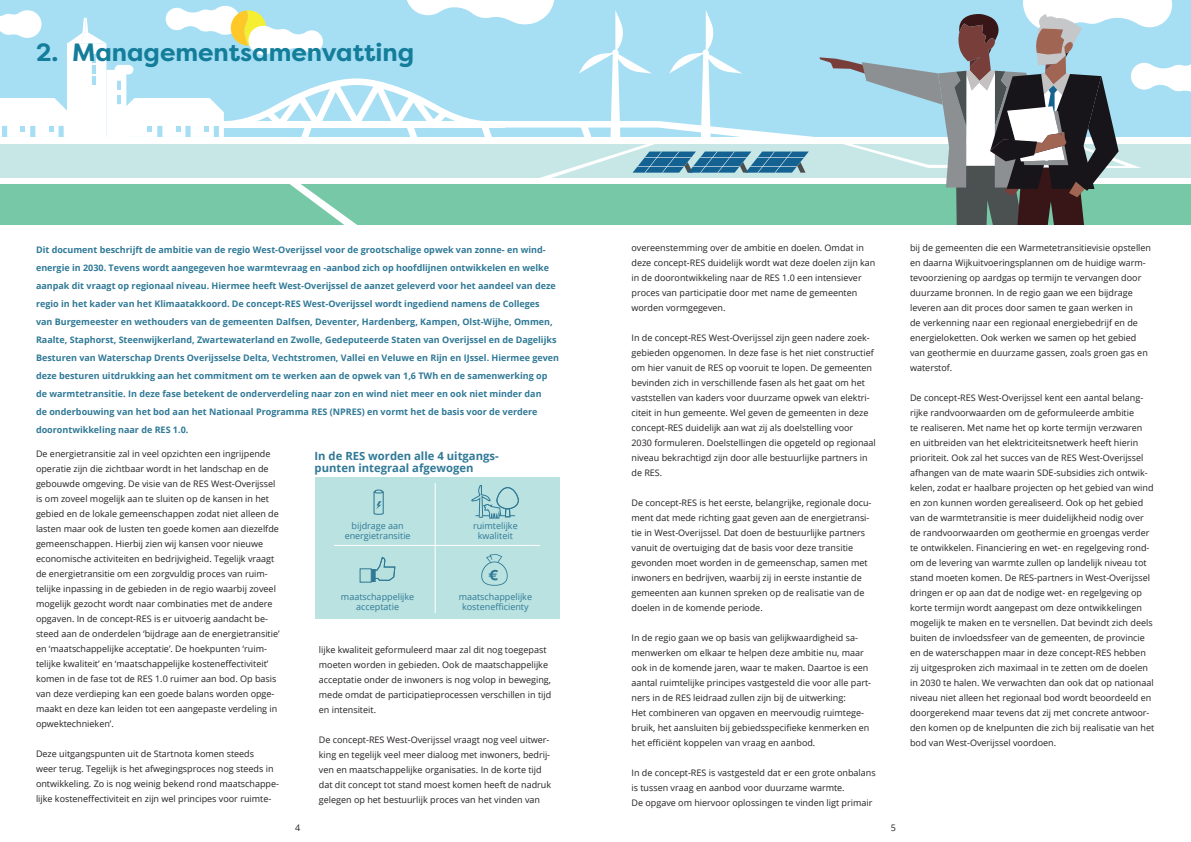
<style>
.page{position:relative;width:1191px;height:842px;background:#fff}
.page>*{position:absolute;margin:0;border:0;box-sizing:border-box;transform-origin:0 0}
.t1{font:700 25px "Filson W04";color:#137d9a}
.t2{font:700 11.3px/12px "Open Sans";color:#307996}
.t3{font:9px/15px "Open Sans";color:#231f20}
.t4{font:700 9px/18px "Open Sans";color:#307996}
.t5{font:9px/10px "Open Sans";color:#307996;text-align:center}
</style>
<div class="page">
<svg style="left:0;top:0;width:1191px;height:225px"></svg>
<div style="left:314px;top:477px;width:245px;height:142px;background:#bae2e0"></div>
<hr style="left:435px;top:483px;width:1px;height:130px;background:#fff">
<hr style="left:334px;top:545px;width:206px;height:1px;background:#fff">
<svg style="left:359px;top:557px;width:37px;height:26px"></svg>
<svg style="left:481px;top:554px;width:27px;height:32px"></svg>
<svg style="left:373px;top:489px;width:11px;height:26px"></svg>
<svg style="left:471px;top:485px;width:48px;height:34px"></svg>
<h1 class="t1" style="left:36px;top:36px;width:380px">2. Managementsamenvatting</h1>
<p class="t4" style="left:36px;top:240px;width:525px">Dit document beschrijft de ambitie van de regio West-Overijssel voor de grootschalige opwek van zonne- en wind&shy;energie in 2030. Tevens wordt aangegeven hoe warmtevraag en -aanbod zich op hoofdlijnen ontwikkelen en welke aanpak dit vraagt op regionaal niveau. Hiermee heeft West-Overijssel de aanzet geleverd voor het aandeel van deze regio in het kader van het Klimaatakkoord. De concept-RES West-Overijssel wordt ingediend namens de Colleges<br>van Burgemeester en wethouders van de gemeenten Dalfsen, Deventer, Hardenberg, Kampen, Olst-Wijhe, Ommen, Raalte, Staphorst, Steenwijkerland, Zwartewaterland en Zwolle, Gedeputeerde Staten van Overijssel en de Dagelijks Besturen van Waterschap Drents Overijsselse Delta, Vechtstromen, Vallei en Veluwe en Rijn en IJssel. Hiermee geven deze besturen uitdrukking aan het commitment om te werken aan de opwek van 1,6 TWh en de samenwerking op de warmtetransitie. In deze fase betekent de onderverdeling naar zon en wind niet meer en ook niet minder dan<br>de onderbouwing van het bod aan het Nationaal Programma RES (NPRES) en vormt het de basis voor de verdere doorontwikkeling naar de RES 1.0.</p>
<p class="t3" style="left:36px;top:446px;width:245px">De energietransitie zal in veel opzichten een ingrijpende operatie zijn die zichtbaar wordt in het landschap en de gebouwde omgeving. De visie van de RES West-Overijssel is om zoveel mogelijk aan te sluiten op de kansen in het gebied en de lokale gemeenschappen zodat niet alleen de lasten maar ook de lusten ten goede komen aan diezelfde gemeenschappen. Hierbij zien wij kansen voor nieuwe economische activiteiten en bedrijvigheid. Tegelijk vraagt de energietransitie om een zorgvuldig proces van ruim&shy;telijke inpassing in de gebieden in de regio waarbij zoveel mogelijk gezocht wordt naar combinaties met de andere opgaven. In de concept-RES is er uitvoerig aandacht be&shy;steed aan de onderdelen ‘bijdrage aan de energietransitie’ en ‘maatschappelijke acceptatie’. De hoekpunten ‘ruim&shy;telijke kwaliteit’ en ‘maatschappelijke kosteneffectiviteit’ komen in de fase tot de RES 1.0 ruimer aan bod. Op basis van deze verdieping kan een goede balans worden opge&shy;maakt en deze kan leiden tot een aangepaste verdeling in opwektechnieken’.</p>
<p class="t3" style="left:36px;top:746px;width:244px">Deze uitgangspunten uit de Startnota komen steeds<br>weer terug. Tegelijk is het afwegingsproces nog steeds in ontwikkeling. Zo is nog weinig bekend rond maatschappe&shy;lijke kosteneffectiviteit en zijn wel principes voor ruimte-</p>
<p class="t2" style="left:314px;top:449px;width:186px">In de RES worden alle 4 uitgangs&shy;punten integraal afgewogen</p>
<p class="t5" style="left:345px;top:520px;width:68px">bijdrage aan energietransitie</p>
<p class="t5" style="left:473px;top:520px;width:46px">ruimtelijke kwaliteit</p>
<p class="t5" style="left:341px;top:592px;width:75px">maatschappelijke acceptatie</p>
<p class="t5" style="left:459px;top:592px;width:75px">maatschappelijke kostenefficienty</p>
<p class="t3" style="left:319px;top:641px;width:234px">lijke kwaliteit geformuleerd maar zal dit nog toegepast moeten worden in gebieden. Ook de maatschappelijke acceptatie onder de inwoners is nog volop in beweging, mede omdat de participatieprocessen verschillen in tijd en intensiteit.</p>
<p class="t3" style="left:319px;top:731px;width:234px">De concept-RES West-Overijssel vraagt nog veel uitwer&shy;king en tegelijk veel meer dialoog met inwoners, bedrij&shy;ven en maatschappelijke organisaties. In de korte tijd dat dit concept tot stand moest komen heeft de nadruk gelegen op het bestuurlijk proces van het vinden van</p>
<p class="t3" style="left:631px;top:240px;width:245px">overeenstemming over de ambitie en doelen. Omdat in deze concept-RES duidelijk wordt wat deze doelen zijn kan in de doorontwikkeling naar de RES 1.0 een intensiever proces van participatie door met name de gemeenten worden vormgegeven.</p>
<p class="t3" style="left:631px;top:330px;width:246px">In de concept-RES West-Overijssel zijn geen nadere zoek&shy;gebieden opgenomen. In deze fase is het niet constructief om hier vanuit de RES op vooruit te lopen. De gemeenten bevinden zich in verschillende fasen als het gaat om het vaststellen van kaders voor duurzame opwek van elektri&shy;citeit in hun gemeente. Wel geven de gemeenten in deze concept-RES duidelijk aan wat zij als doelstelling voor 2030 formuleren. Doelstellingen die opgeteld op regionaal niveau bekrachtigd zijn door alle bestuurlijke partners in de RES.</p>
<p class="t3" style="left:631px;top:495px;width:241px">De concept-RES is het eerste, belangrijke, regionale docu&shy;ment dat mede richting gaat geven aan de energietransi&shy;tie in West-Overijssel. Dat doen de bestuurlijke partners vanuit de overtuiging dat de basis voor deze transitie gevonden moet worden in de gemeenschap, samen met inwoners en bedrijven, waarbij zij in eerste instantie de gemeenten aan kunnen spreken op de realisatie van de doelen in de komende periode.</p>
<p class="t3" style="left:631px;top:630px;width:241px">In de regio gaan we op basis van gelijkwaardigheid sa&shy;menwerken om elkaar te helpen deze ambitie nu, maar ook in de komende jaren, waar te maken. Daartoe is een aantal ruimtelijke principes vastgesteld die voor alle part&shy;ners in de RES leidraad zullen zijn bij de uitwerking:<br>Het combineren van opgaven en meervoudig ruimtege&shy;bruik, het aansluiten bij gebiedsspecifieke kenmerken en het efficiënt koppelen van vraag en aanbod.</p>
<p class="t3" style="left:631px;top:765px;width:246px">In de concept-RES is vastgesteld dat er een grote onbalans is tussen vraag en aanbod voor duurzame warmte.<br>De opgave om hiervoor oplossingen te vinden ligt primair</p>
<p class="t3" style="left:295px;top:820px;width:7px">4</p>
<p class="t3" style="left:890px;top:820px;width:7px">5</p>
<p class="t3" style="left:910px;top:240px;width:242px">bij de gemeenten die een Warmetetransitievisie opstellen en daarna Wijkuitvoeringsplannen om de huidige warm&shy;tevoorziening op aardgas op termijn te vervangen door duurzame bronnen. In de regio gaan we een bijdrage leveren aan dit proces door samen te gaan werken in<br>de verkenning naar een regionaal energiebedrijf en de energieloketten. Ook werken we samen op het gebied van geothermie en duurzame gassen, zoals groen gas en waterstof.</p>
<p class="t3" style="left:910px;top:390px;width:246px">De concept-RES West-Overijssel kent een aantal belang&shy;rijke randvoorwaarden om de geformuleerde ambitie<br>te realiseren. Met name het op korte termijn verzwaren en uitbreiden van het elektriciteitsnetwerk heeft hierin prioriteit. Ook zal het succes van de RES West-Overijssel afhangen van de mate waarin SDE-subsidies zich ontwik&shy;kelen, zodat er haalbare projecten op het gebied van wind en zon kunnen worden gerealiseerd. Ook op het gebied van de warmtetransitie is meer duidelijkheid nodig over de randvoorwaarden om geothermie en groengas verder te ontwikkelen. Financiering en wet- en regelgeving rond&shy;om de levering van warmte zullen op landelijk niveau tot stand moeten komen. De RES-partners in West-Overijssel dringen er op aan dat de nodige wet- en regelgeving op korte termijn wordt aangepast om deze ontwikkelingen mogelijk te maken en te versnellen. Dat bevindt zich deels buiten de invloedssfeer van de gemeenten, de provincie en de waterschappen maar in deze concept-RES hebben zij uitgesproken zich maximaal in te zetten om de doelen in 2030 te halen. We verwachten dan ook dat op nationaal niveau niet alleen het regionaal bod wordt beoordeeld en doorgerekend maar tevens dat zij met concrete antwoor&shy;den komen op de knelpunten die zich bij realisatie van het bod van West-Overijssel voordoen.</p>
</div>
